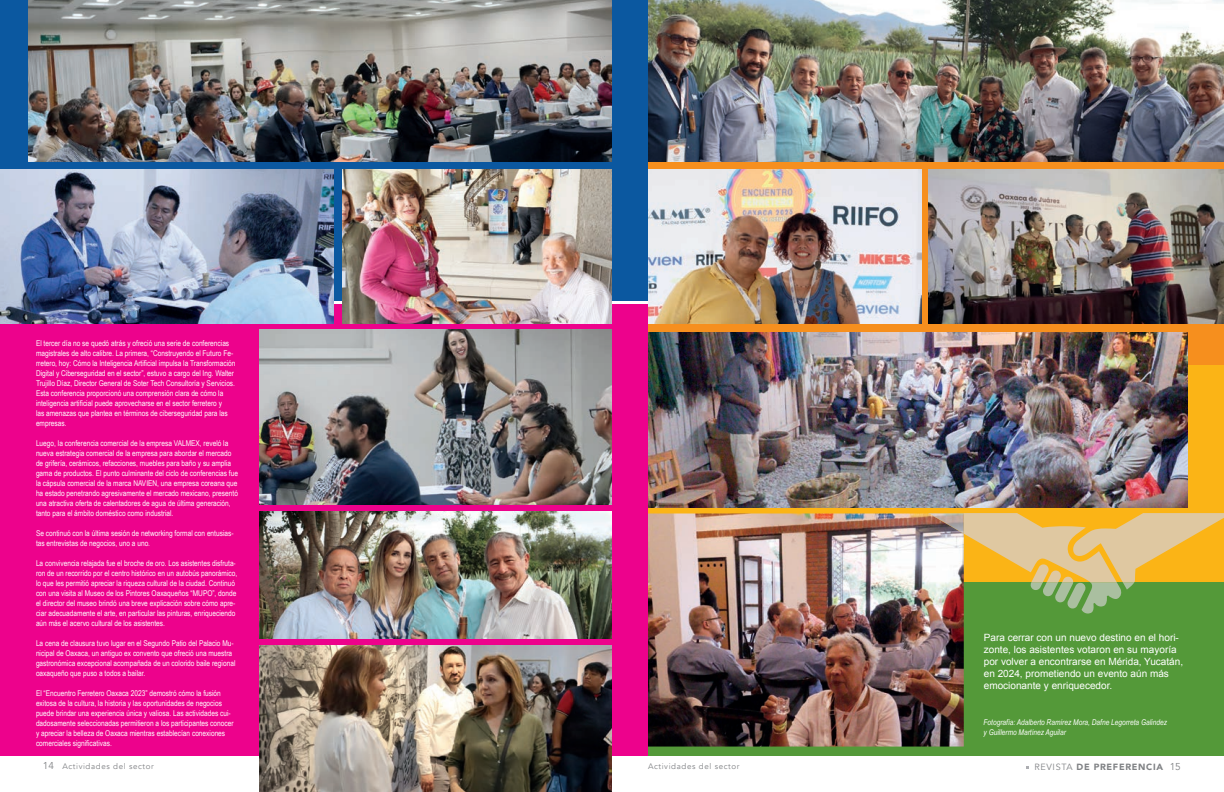
<style>
.page{position:relative;width:1224px;height:792px;background:#fff}
.page>*{position:absolute;margin:0;border:0;box-sizing:border-box;transform-origin:0 0}
.t1{font:10px/12px "Arial";color:#fff}
.t2{font:900 9px "Avenir";letter-spacing:.075em;color:#808285}
.t3{font:8px/10px "Arial Narrow";color:#fff}
.t4{font:italic 8px/9.6px "Arial Narrow";color:#fff}
.t5{font:8px "Avenir";letter-spacing:.075em;color:#808285}
.s1{font-size:10px}
.s2{font-weight:400}
.s3{font-weight:400;font-size:10px}
</style>
<div class="page">
<div style="left:0;top:0;width:648px;height:301px;background:#0b58a0"></div>
<div style="left:0;top:305px;width:647px;height:451px;background:#ed028c"></div>
<div style="left:648px;top:364px;width:576px;height:221px;background:#fbb416"></div>
<div style="left:648px;top:0;width:576px;height:365px;background:#f68f1e"></div>
<div style="left:648px;top:583px;width:576px;height:173px;background:#549939"></div>
<img style="left:0;top:169px;width:333px;height:154px">
<img style="left:260px;top:329px;width:352px;height:176px">
<img style="left:648px;top:513px;width:316px;height:234px">
<img style="left:648px;top:332px;width:540px;height:176px">
<img style="left:260px;top:511px;width:352px;height:128px">
<img style="left:260px;top:645px;width:352px;height:147px">
<img style="left:648px;top:0;width:576px;height:162px">
<img style="left:29px;top:0;width:583px;height:162px">
<img style="left:342px;top:169px;width:270px;height:154px">
<img style="left:648px;top:169px;width:274px;height:154px">
<img style="left:929px;top:169px;width:295px;height:154px">
<svg style="left:928px;top:513px;width:296px;height:101px"></svg>
<p class="t3" style="left:36px;top:338px;width:201px">El tercer día no se quedó atrás y ofreció una serie de conferencias magistrales de alto calibre. La primera, “Construyendo el Futuro Fe&shy;rretero, hoy: Cómo la Inteligencia Artificial impulsa la Transformación Digital y Ciberseguridad en el sector”, estuvo a cargo del Ing. Walter Trujillo Díaz, Director General de Soter Tech Consultoría y Servicios.<br>Esta conferencia proporcionó una comprensión clara de cómo la inteligencia artificial puede aprovecharse en el sector ferretero y<br>las amenazas que plantea en términos de ciberseguridad para las empresas.</p>
<p class="t3" style="left:36px;top:438px;width:204px">Luego, la conferencia comercial de la empresa VALMEX, reveló la nueva estrategia comercial de la empresa para abordar el mercado de grifería, cerámicos, refacciones, muebles para baño y su amplia gama de productos. El punto culminante del ciclo de conferencias fue la cápsula comercial de la marca NAVIEN, una empresa coreana que ha estado penetrando agresivamente el mercado mexicano, presentó una atractiva oferta de calentadores de agua de última generación, tanto para el ámbito doméstico como industrial.</p>
<p class="t3" style="left:36px;top:528px;width:199px">Se continuó con la última sesión de networking formal con entusias&shy;tas entrevistas de negocios, uno a uno.</p>
<p class="t3" style="left:36px;top:558px;width:203px">La convivencia relajada fue el broche de oro. Los asistentes disfruta&shy;ron de un recorrido por el centro histórico en un autobús panorámico, lo que les permitió apreciar la riqueza cultural de la ciudad. Continuó con una visita al Museo de los Pintores Oaxaqueños “MUPO”, donde el director del museo brindó una breve explicación sobre cómo apre&shy;ciar adecuadamente el arte, en particular las pinturas, enriqueciendo aún más el acervo cultural de los asistentes.</p>
<p class="t3" style="left:36px;top:638px;width:201px">La cena de clausura tuvo lugar en el Segundo Patio del Palacio Mu&shy;nicipal de Oaxaca, un antiguo ex convento que ofreció una muestra gastronómica excepcional acompañada de un colorido baile regional oaxaqueño que puso a todos a bailar.</p>
<p class="t3" style="left:36px;top:688px;width:199px">El “Encuentro Ferretero Oaxaca 2023” demostró cómo la fusión exitosa de la cultura, la historia y las oportunidades de negocios puede brindar una experiencia única y valiosa. Las actividades cui&shy;dadosamente seleccionadas permitieron a los participantes conocer y apreciar la belleza de Oaxaca mientras establecían conexiones comerciales significativas.</p>
<p class="t1" style="left:984px;top:632px;width:201px">Para cerrar con un nuevo destino en el hori&shy;zonte, los asistentes votaron en su mayoría por volver a encontrarse en Mérida, Yucatán, en 2024, prometiendo un evento aún más emocionante y enriquecedor.</p>
<p class="t4" style="left:984px;top:717px;width:185px">Fotografía: Adalberto Ramírez Mora, Dafne Legorreta Galindez y Guillermo Martínez Aguilar</p>
<p class="t5" style="left:43px;top:761px;width:113px"><span class="s1">14</span> Actividades del sector</p>
<p class="t5" style="left:648px;top:761px;width:93px">Actividades del sector</p>
<p class="t2" style="left:1034px;top:759px;width:148px"><span class="s2">REVISTA</span> DE PREFERENCIA <span class="s3">15</span></p>
</div>
